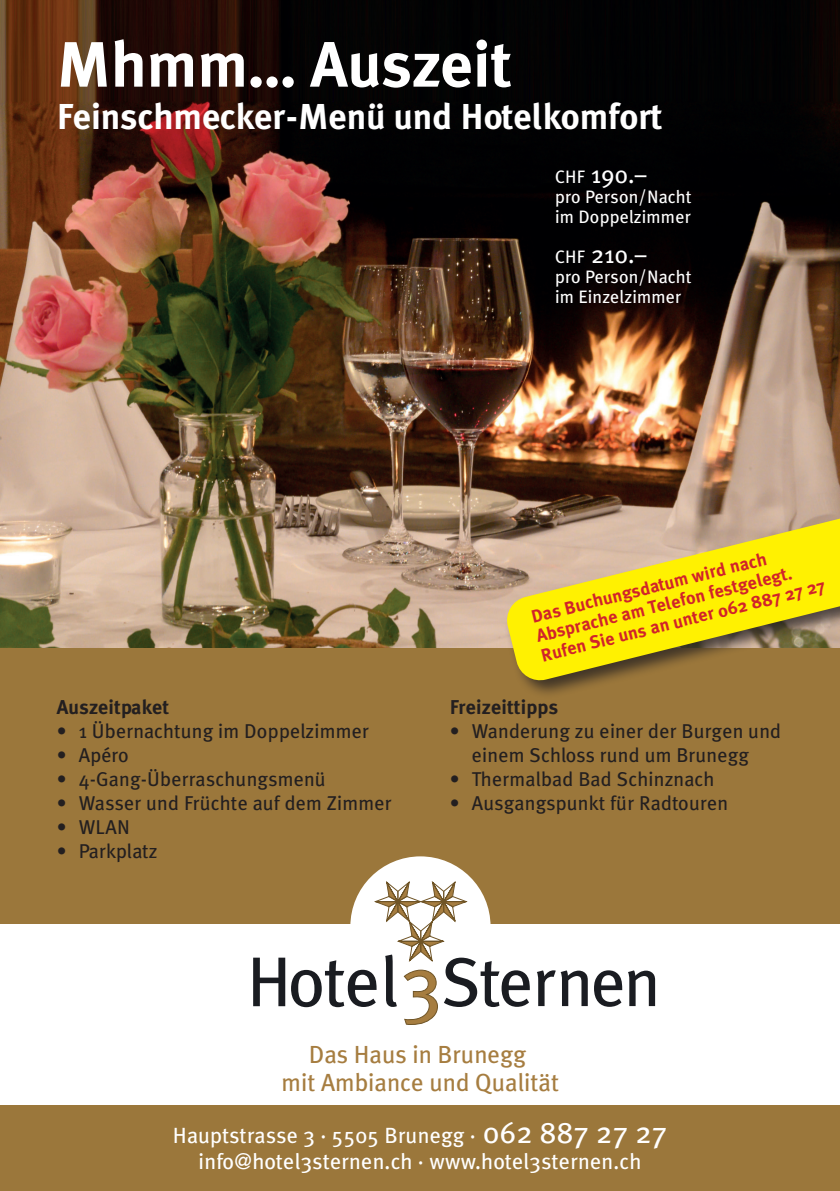
<style>
.page{position:relative;width:840px;height:1191px;background:#fff}
.page>*{position:absolute;margin:0;border:0;box-sizing:border-box;transform-origin:0 0}
.t1{font:700 64px "Meta Plus";color:#fff}
.t2{font:700 36px "Meta Plus";color:#fff}
.t3{font:24.8px/27.6px "Meta Plus";color:#a67d40;text-align:center}
.t4{font:24.4px "Meta Plus";letter-spacing:.01em;color:#fff}
.t5{font:22px/26.4px "Meta Plus";letter-spacing:.01em;color:#fff;text-align:center}
.t6{font:20px/24px "Meta Plus";letter-spacing:.01em;color:#231f20;text-align:center}
.t7{font:700 20px "Meta Plus";letter-spacing:.01em;color:#231f20}
.t8{font:700 18px/20px "Meta Plus";color:#d1232a}
.t9{font:18px/20px "Meta Plus";letter-spacing:.01em;color:#fff}
.s1{font-size:18px}
.s2{font-size:30px}
</style>
<div class="page">
<img style="left:0;top:0;width:839px;height:649px">
<div style="left:0;top:649px;width:839px;height:274px;background:#9b773b"></div>
<div style="left:0;top:1106px;width:839px;height:85px;background:#9b773b"></div>
<div style="left:350px;top:856px;width:140px;height:140px;background:#fff;border-radius:50%"></div>
<svg style="left:253px;top:957px;width:32px;height:49px"></svg>
<svg style="left:537px;top:970px;width:50px;height:36px"></svg>
<svg style="left:594px;top:970px;width:60px;height:36px"></svg>
<svg style="left:291px;top:881px;width:238px;height:143px"></svg>
<div style="left:503px;top:513px;width:336px;height:186px;background:#231f20;opacity:.75"></div>
<svg style="left:504px;top:513px;width:335px;height:169px;background:#d5c039"></svg>
<h1 class="t1" style="left:57px;top:27px;width:456px">Mhmm… Auszeit</h1>
<h2 class="t2" style="left:57px;top:95px;width:607px">Feinschmecker-Menü und Hotelkomfort</h2>
<p class="t4" style="left:554px;top:160px;width:93px"><span class="s1">CHF</span> 190.–</p>
<p class="t9" style="left:554px;top:186px;width:138px">pro Person/Nacht im Doppelzimmer</p>
<p class="t4" style="left:554px;top:240px;width:93px"><span class="s1">CHF</span> 210.–</p>
<p class="t9" style="left:554px;top:266px;width:138px">pro Person/Nacht im Einzelzimmer</p>
<p class="t7" style="left:57px;top:695px;width:114px">Auszeitpaket</p>
<p class="t6" style="left:57px;top:718px;width:313px">• 1 Übernachtung im Doppelzimmer</p>
<p class="t6" style="left:57px;top:742px;width:73px">• Apéro</p>
<p class="t6" style="left:57px;top:766px;width:270px">• 4-Gang-Überraschungsmenü</p>
<p class="t6" style="left:57px;top:790px;width:336px">• Wasser und Früchte auf dem Zimmer</p>
<p class="t6" style="left:57px;top:814px;width:74px">• WLAN</p>
<p class="t6" style="left:57px;top:838px;width:102px">• Parkplatz</p>
<p class="t8" style="left:529px;top:607px;width:293px;rotate:-14deg">Das Buchungsdatum wird nach<br>Absprache am Telefon festgelegt.<br>Rufen Sie uns an unter 062 887 27 27</p>
<p class="t7" style="left:449px;top:695px;width:110px">Freizeittipps</p>
<p class="t6" style="left:449px;top:718px;width:333px">• Wanderung zu einer der Burgen und einem Schloss rund um Brunegg</p>
<p class="t6" style="left:449px;top:766px;width:266px">• Thermalbad Bad Schinznach</p>
<p class="t6" style="left:449px;top:790px;width:280px">• Ausgangspunkt für Radtouren</p>
<p class="t3" style="left:281px;top:1040px;width:279px">Das Haus in Brunegg<br>mit Ambiance und Qualität</p>
<p class="t5" style="left:173px;top:1121px;width:495px">Hauptstrasse 3 · 5505 Brunegg · <span class="s2">062 887 27 27 </span>info@hotel3sternen.ch · www.hotel3sternen.ch</p>
</div>
